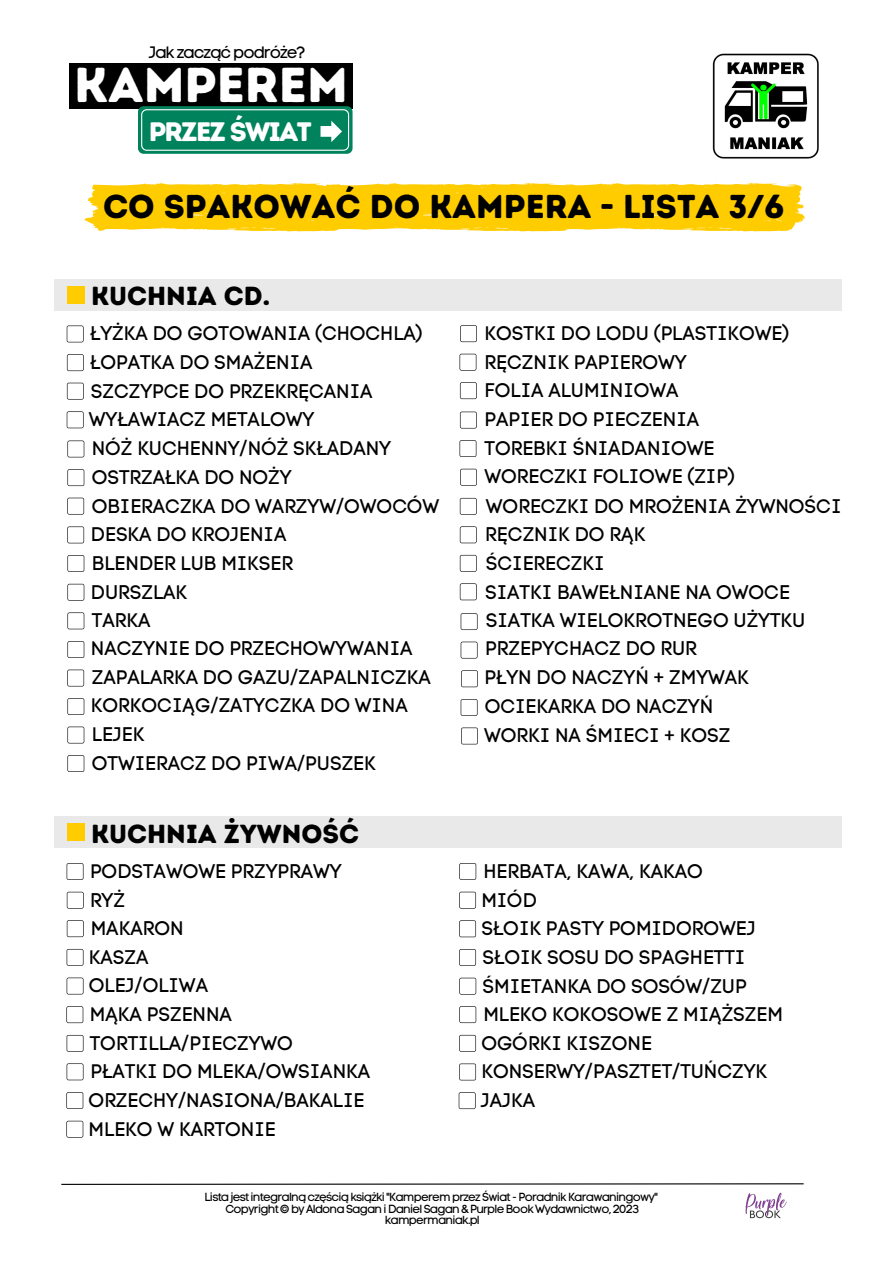
<style>
.page{position:relative;width:893px;height:1264px;background:#fff}
.page>*{position:absolute;margin:0;border:0;box-sizing:border-box;transform-origin:0 0}
.t1{font:49.05px "Intro Rust Base";color:#fff}
.t2{font:33px "Intro Rust Base";color:#000}
.t3{font:26.7px "Intro Rust Base";letter-spacing:-.065em;color:#fff}
.t4{font:26.1px "Intro Rust Base";color:#000}
.t5{font:19.5px "Code Pro Normal LC";color:#000}
.t6{font:16.5px "Code Pro Normal LC";letter-spacing:-.065em;color:#000}
.t7{font:11.7px "Code Pro Normal LC";letter-spacing:-.065em;color:#000}
</style>
<div class="page">
<svg style="left:61px;top:1183px;width:743px;height:2px"></svg>
<div style="left:69px;top:63px;width:283px;height:45px;background:#000"></div>
<div style="left:138px;top:106px;width:214px;height:48px;background:#00835c;border-radius:6px"></div>
<svg style="left:141px;top:109px;width:208px;height:42px"></svg>
<img style="left:712px;top:53px;width:106px;height:106px">
<svg style="left:67px;top:325px;width:17px;height:17px"></svg>
<svg style="left:67px;top:354px;width:17px;height:17px"></svg>
<svg style="left:67px;top:383px;width:17px;height:16px"></svg>
<svg style="left:67px;top:411px;width:17px;height:17px"></svg>
<svg style="left:460px;top:498px;width:16px;height:17px"></svg>
<svg style="left:460px;top:526px;width:16px;height:17px"></svg>
<svg style="left:460px;top:555px;width:16px;height:16px"></svg>
<svg style="left:460px;top:583px;width:16px;height:17px"></svg>
<svg style="left:67px;top:440px;width:17px;height:17px"></svg>
<svg style="left:67px;top:469px;width:17px;height:17px"></svg>
<svg style="left:67px;top:497px;width:17px;height:17px"></svg>
<svg style="left:67px;top:526px;width:17px;height:17px"></svg>
<svg style="left:67px;top:555px;width:17px;height:17px"></svg>
<svg style="left:67px;top:584px;width:17px;height:16px"></svg>
<svg style="left:67px;top:612px;width:17px;height:17px"></svg>
<svg style="left:67px;top:641px;width:17px;height:17px"></svg>
<svg style="left:67px;top:669px;width:17px;height:17px"></svg>
<svg style="left:67px;top:698px;width:17px;height:17px"></svg>
<svg style="left:67px;top:726px;width:17px;height:17px"></svg>
<svg style="left:67px;top:755px;width:17px;height:17px"></svg>
<svg style="left:460px;top:325px;width:17px;height:17px"></svg>
<svg style="left:459px;top:354px;width:17px;height:16px"></svg>
<svg style="left:460px;top:411px;width:17px;height:17px"></svg>
<svg style="left:459px;top:440px;width:17px;height:17px"></svg>
<svg style="left:460px;top:469px;width:17px;height:16px"></svg>
<svg style="left:460px;top:613px;width:17px;height:17px"></svg>
<svg style="left:460px;top:641px;width:17px;height:17px"></svg>
<svg style="left:461px;top:670px;width:17px;height:17px"></svg>
<svg style="left:460px;top:699px;width:17px;height:17px"></svg>
<svg style="left:461px;top:727px;width:17px;height:17px"></svg>
<div style="left:54px;top:279px;width:787px;height:31px;background:#e9e9e9"></div>
<div style="left:67px;top:286px;width:18px;height:17px;background:#fc0"></div>
<svg style="left:460px;top:382px;width:17px;height:17px"></svg>
<svg style="left:67px;top:863px;width:16px;height:17px"></svg>
<svg style="left:67px;top:891px;width:17px;height:17px"></svg>
<svg style="left:67px;top:920px;width:17px;height:17px"></svg>
<svg style="left:67px;top:948px;width:16px;height:17px"></svg>
<svg style="left:67px;top:977px;width:16px;height:17px"></svg>
<svg style="left:459px;top:949px;width:17px;height:16px"></svg>
<svg style="left:459px;top:977px;width:17px;height:17px"></svg>
<svg style="left:459px;top:1006px;width:17px;height:17px"></svg>
<svg style="left:459px;top:1034px;width:17px;height:17px"></svg>
<svg style="left:459px;top:1063px;width:17px;height:17px"></svg>
<div style="left:54px;top:816px;width:787px;height:31px;background:#e9e9e9"></div>
<div style="left:67px;top:823px;width:18px;height:17px;background:#fc0"></div>
<svg style="left:66px;top:1006px;width:17px;height:17px"></svg>
<svg style="left:67px;top:1034px;width:16px;height:17px"></svg>
<svg style="left:67px;top:1063px;width:16px;height:17px"></svg>
<svg style="left:66px;top:1092px;width:17px;height:16px"></svg>
<svg style="left:66px;top:1120px;width:17px;height:17px"></svg>
<svg style="left:459px;top:863px;width:17px;height:16px"></svg>
<svg style="left:459px;top:891px;width:17px;height:17px"></svg>
<svg style="left:459px;top:920px;width:17px;height:17px"></svg>
<svg style="left:458px;top:1092px;width:17px;height:17px"></svg>
<svg style="left:84px;top:183px;width:721px;height:49px;background:#ffd017"></svg>
<svg style="left:745px;top:1192px;width:41px;height:26px"></svg>
<p class="t6" style="left:149px;top:42px;width:158px">Jak zacząć podróże?</p>
<p class="t1" style="left:74px;top:55px;width:275px">KAMPEREM</p>
<p class="t3" style="left:149px;top:115px;width:164px">PRZEZ ŚWIAT</p>
<p class="t2" style="left:103px;top:187px;width:683px">CO SPAKOWAĆ DO KAMPERA - LISTA 3/6</p>
<p class="t4" style="left:91px;top:280px;width:181px">KUCHNIA CD.</p>
<p class="t5" style="left:90px;top:322px;width:334px">ŁYŻKA DO GOTOWANIA (CHOCHLA)</p>
<p class="t5" style="left:90px;top:350px;width:224px">ŁOPATKA DO SMAŻENIA</p>
<p class="t5" style="left:91px;top:379px;width:283px">SZCZYPCE DO PRZEKRĘCANIA</p>
<p class="t5" style="left:89px;top:407px;width:227px">WYŁAWIACZ METALOWY</p>
<p class="t5" style="left:92px;top:437px;width:301px">NÓŻ KUCHENNY/NÓŻ SKŁADANY</p>
<p class="t5" style="left:92px;top:465px;width:201px">OSTRZAŁKA DO NOŻY</p>
<p class="t5" style="left:92px;top:494px;width:349px">OBIERACZKA DO WARZYW/OWOCÓW</p>
<p class="t5" style="left:91px;top:522px;width:197px">DESKA DO KROJENIA</p>
<p class="t5" style="left:92px;top:551px;width:203px">BLENDER LUB MIKSER</p>
<p class="t5" style="left:91px;top:580px;width:98px">DURSZLAK</p>
<p class="t5" style="left:92px;top:608px;width:60px">TARKA</p>
<p class="t5" style="left:91px;top:637px;width:323px">NACZYNIE DO PRZECHOWYWANIA</p>
<p class="t5" style="left:92px;top:665px;width:340px">ZAPALARKA DO GAZU/ZAPALNICZKA</p>
<p class="t5" style="left:91px;top:693px;width:318px">KORKOCIĄG/ZATYCZKA DO WINA</p>
<p class="t5" style="left:92px;top:722px;width:54px">LEJEK</p>
<p class="t5" style="left:92px;top:751px;width:285px">OTWIERACZ DO PIWA/PUSZEK</p>
<p class="t4" style="left:91px;top:817px;width:269px">KUCHNIA ŻYWNOŚĆ</p>
<p class="t5" style="left:90px;top:859px;width:253px">PODSTAWOWE PRZYPRAWY</p>
<p class="t5" style="left:90px;top:888px;width:36px">RYŻ</p>
<p class="t5" style="left:91px;top:916px;width:94px">MAKARON</p>
<p class="t5" style="left:89px;top:945px;width:61px">KASZA</p>
<p class="t5" style="left:89px;top:973px;width:121px">OLEJ/OLIWA</p>
<p class="t5" style="left:90px;top:1002px;width:144px">MĄKA PSZENNA</p>
<p class="t5" style="left:90px;top:1031px;width:204px">TORTILLA/PIECZYWO</p>
<p class="t5" style="left:91px;top:1059px;width:281px">PŁATKI DO MLEKA/OWSIANKA</p>
<p class="t5" style="left:89px;top:1088px;width:277px">ORZECHY/NASIONA/BAKALIE</p>
<p class="t5" style="left:89px;top:1117px;width:188px">MLEKO W KARTONIE</p>
<p class="t5" style="left:484px;top:321px;width:306px">KOSTKI DO LODU (PLASTIKOWE)</p>
<p class="t5" style="left:484px;top:350px;width:204px">RĘCZNIK PAPIEROWY</p>
<p class="t5" style="left:484px;top:379px;width:196px">FOLIA ALUMINIOWA</p>
<p class="t5" style="left:484px;top:407px;width:216px">PAPIER DO PIECZENIA</p>
<p class="t5" style="left:484px;top:436px;width:231px">TOREBKI ŚNIADANIOWE</p>
<p class="t5" style="left:484px;top:465px;width:252px">WORECZKI FOLIOWE (ZIP)</p>
<p class="t5" style="left:486px;top:494px;width:357px">WORECZKI DO MROŻENIA ŻYWNOŚCI</p>
<p class="t5" style="left:485px;top:523px;width:161px">RĘCZNIK DO RĄK</p>
<p class="t5" style="left:486px;top:551px;width:120px">ŚCIERECZKI</p>
<p class="t5" style="left:485px;top:580px;width:306px">SIATKI BAWEŁNIANE NA OWOCE</p>
<p class="t5" style="left:486px;top:608px;width:321px">SIATKA WIELOKROTNEGO UŻYTKU</p>
<p class="t5" style="left:485px;top:637px;width:213px">PRZEPYCHACZ DO RUR</p>
<p class="t5" style="left:484px;top:665px;width:266px">PŁYN DO NACZYŃ + ZMYWAK</p>
<p class="t5" style="left:484px;top:694px;width:230px">OCIEKARKA DO NACZYŃ</p>
<p class="t5" style="left:484px;top:723px;width:248px">WORKI NA ŚMIECI + KOSZ</p>
<p class="t5" style="left:483px;top:859px;width:221px">HERBATA, KAWA, KAKAO</p>
<p class="t5" style="left:481px;top:888px;width:57px">MIÓD</p>
<p class="t5" style="left:481px;top:916px;width:276px">SŁOIK PASTY POMIDOROWEJ</p>
<p class="t5" style="left:482px;top:945px;width:264px">SŁOIK SOSU DO SPAGHETTI</p>
<p class="t5" style="left:482px;top:974px;width:265px">ŚMIETANKA DO SOSÓW/ZUP</p>
<p class="t5" style="left:483px;top:1002px;width:301px">MLEKO KOKOSOWE Z MIĄŻSZEM</p>
<p class="t5" style="left:481px;top:1031px;width:172px">OGÓRKI KISZONE</p>
<p class="t5" style="left:481px;top:1059px;width:287px">KONSERWY/PASZTET/TUŃCZYK</p>
<p class="t5" style="left:481px;top:1088px;width:56px">JAJKA</p>
<p class="t7" style="left:205px;top:1189px;width:455px">Lista jest integralną częścią książki "Kamperem przez Świat - Poradnik Karawaningowy"</p>
<p class="t7" style="left:225px;top:1201px;width:415px">Copyright © by Aldona Sagan i Daniel Sagan &amp; Purple Book Wydawnictwo, 2023</p>
<p class="t7" style="left:385px;top:1213px;width:96px">kampermaniak.pl</p>
</div>
